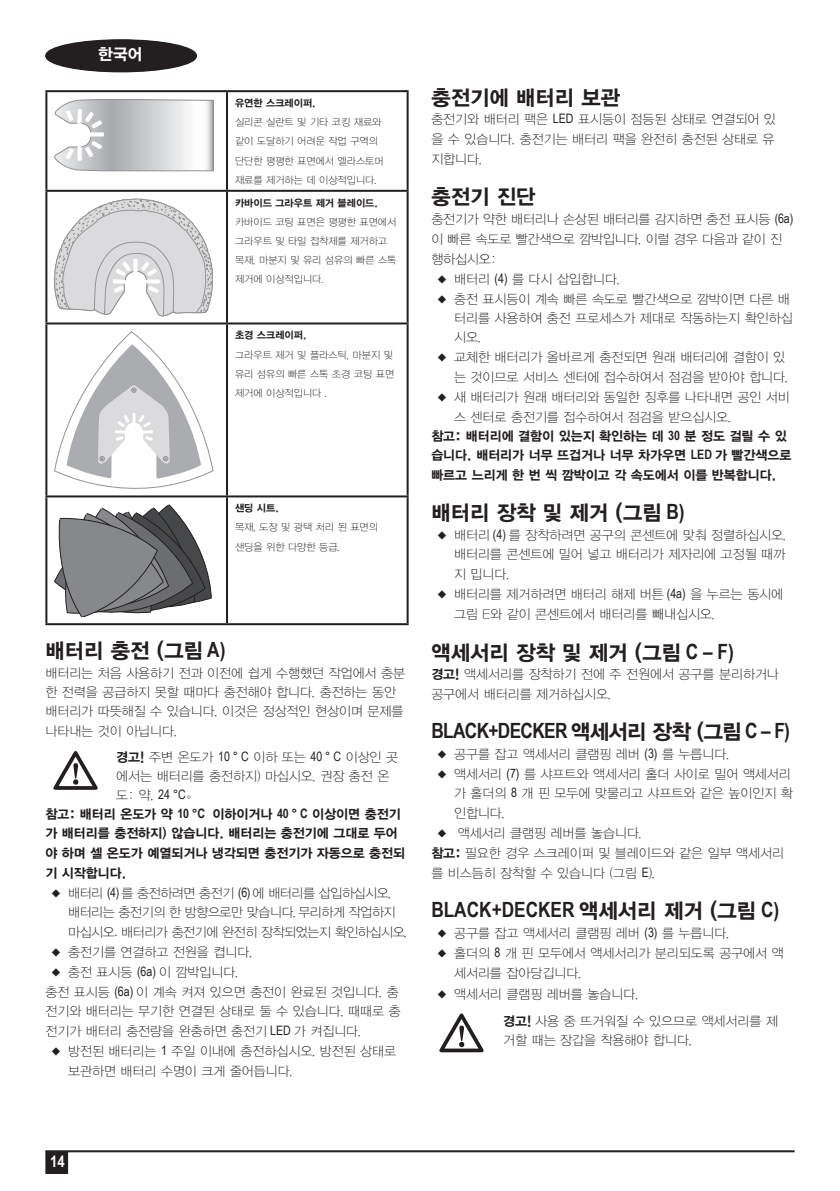
<style>
.page{position:relative;width:840px;height:1191px;background:#fff}
.page>*{position:absolute;margin:0;border:0;box-sizing:border-box;transform-origin:0 0}
.t1{font:21px "YDIYGO350";color:#231f20}
.t2{font:700 21px "Arial Narrow";letter-spacing:-.015em;color:#231f20}
.t3{font:16px "YDIYGO350";color:#fff}
.t4{font:700 16px "Arial Narrow";color:#fff}
.bullet1{font:13px/20px "YDIYGO310";color:#231f20}
.body{font:13px/19.6px "YDIYGO310";color:#231f20}
.body-2{font:13px/19.4px "YDIYGO350";color:#231f20}
.bullet1-2{font:13px/20px "YDIYGO310";letter-spacing:-.03em;color:#231f20}
.t5{font:10px/19.2px "YDIYGO310";color:#231f20}
.t6{font:10px "YDIYGO350";color:#231f20}
.s1{font-family:"Arial Narrow";font-weight:700}
.s2{font-family:"YDIYGO350"}
.s3{font-family:"Arial Narrow"}
.s4{font-family:"Adobe Song Std";font-weight:300}
.s5{font-family:"YDIYGO350";font-weight:400}
</style>
<div class="page">
<hr style="left:45px;top:1150px;width:749px;height:2px;background:#231f20">
<div style="left:46px;top:1152px;width:21px;height:21px;background:#231f20"></div>
<div style="left:45px;top:1151px;width:23px;height:23px;border:2px solid #231f20"></div>
<div style="left:45px;top:39px;width:152px;height:33px;border:2px solid #231f20;border-radius:50%"></div>
<div style="left:46px;top:40px;width:150px;height:31px;background:#231f20;border-radius:50%"></div>
<div style="left:46px;top:40px;width:150px;height:32px;border:1px solid #231f20;border-radius:50%"></div>
<hr style="left:45px;top:90px;width:182px;height:2px;background:#231f20">
<hr style="left:45px;top:92px;width:2px;height:98px;background:#231f20">
<hr style="left:227px;top:90px;width:181px;height:2px;background:#231f20">
<hr style="left:226px;top:92px;width:2px;height:98px;background:#231f20">
<hr style="left:406px;top:92px;width:2px;height:98px;background:#231f20">
<hr style="left:45px;top:190px;width:182px;height:2px;background:#231f20">
<hr style="left:45px;top:192px;width:2px;height:130px;background:#231f20">
<hr style="left:227px;top:190px;width:181px;height:2px;background:#231f20">
<hr style="left:226px;top:192px;width:2px;height:130px;background:#231f20">
<hr style="left:406px;top:192px;width:2px;height:130px;background:#231f20">
<hr style="left:45px;top:322px;width:182px;height:2px;background:#231f20">
<hr style="left:45px;top:324px;width:2px;height:171px;background:#231f20">
<hr style="left:227px;top:322px;width:181px;height:2px;background:#231f20">
<hr style="left:226px;top:324px;width:2px;height:171px;background:#231f20">
<hr style="left:406px;top:324px;width:2px;height:171px;background:#231f20">
<hr style="left:45px;top:495px;width:182px;height:2px;background:#231f20">
<hr style="left:45px;top:497px;width:2px;height:126px;background:#231f20">
<hr style="left:227px;top:495px;width:181px;height:2px;background:#231f20">
<hr style="left:226px;top:497px;width:2px;height:126px;background:#231f20">
<hr style="left:406px;top:497px;width:2px;height:126px;background:#231f20">
<hr style="left:45px;top:623px;width:182px;height:2px;background:#231f20">
<hr style="left:227px;top:623px;width:181px;height:2px;background:#231f20">
<svg style="left:54px;top:99px;width:159px;height:72px"></svg>
<div style="left:77px;top:109px;width:5px;height:15px;background:#fff;border-radius:2px"></div>
<div style="left:77px;top:145px;width:5px;height:16px;background:#fff"></div>
<svg style="left:88px;top:132px;width:16px;height:4px"></svg>
<svg style="left:54px;top:199px;width:158px;height:117px"></svg>
<div style="left:113px;top:279px;width:13px;height:5px;background:#fff"></div>
<svg style="left:146px;top:279px;width:14px;height:4px"></svg>
<svg style="left:133px;top:259px;width:4px;height:14px"></svg>
<svg style="left:54px;top:332px;width:159px;height:156px"></svg>
<svg style="left:54px;top:504px;width:157px;height:112px"></svg>
<svg style="left:53px;top:751px;width:45px;height:39px"></svg>
<svg style="left:439px;top:1013px;width:44px;height:39px"></svg>
<p class="t3" style="left:98px;top:46px;width:46px">한국어</p>
<p class="t6" style="left:235px;top:98px;width:82px">유연한 스크레이퍼.</p>
<p class="t5" style="left:235px;top:113px;width:150px">실리콘 실란트 및 기타 코킹 재료와 같이 도달하기 어려운 작업 구역의 단단한 평평한 표면에서 엘라스토머 재료를 제거하는 데 이상적입니다.</p>
<p class="t6" style="left:235px;top:197px;width:144px">카바이드 그라우트 제거 블레이드.</p>
<p class="t5" style="left:235px;top:212px;width:163px">카바이드 코팅 표면은 평평한 표면에서 그라우트 및 타일 접착제를 제거하고 목재, 마분지 및 유리 섬유의 빠른 스톡 제거에 이상적입니다.</p>
<p class="t6" style="left:235px;top:330px;width:73px">초경 스크레이퍼.</p>
<p class="t5" style="left:235px;top:345px;width:160px">그라우트 제거 및 플라스틱, 마분지 및 유리 섬유의 빠른 스톡 초경 코팅 표면 제거에 이상적입니다 .</p>
<p class="t6" style="left:235px;top:503px;width:45px">샌딩 시트.</p>
<p class="t5" style="left:235px;top:518px;width:144px">목재, 도장 및 광택 처리 된 표면의 샌딩을 위한 다양한 등급.</p>
<p class="t1" style="left:45px;top:640px;width:181px">배터리 충전 (그림 <span class="s1">A)</span></p>
<p class="body" style="left:45px;top:663px;width:361px">배터리는 처음 사용하기 전과 이전에 쉽게 수행했던 작업에서 충분 한 전력을 공급하지 못할 때마다 충전해야 합니다. 충전하는 동안 배터리가 따뜻해질 수 있습니다. 이것은 정상적인 현상이며 문제를 나타내는 것이 아닙니다.</p>
<p class="body" style="left:116px;top:747px;width:283px"><span class="s2">경고!</span> 주변 온도가 <span class="s3">10 ° C</span> 이하 또는 <span class="s3">40 ° C</span> 이상인 곳 에서는 배터리를 충전하지) 마십시오. 권장 충전 온 도: 약. <span class="s3">24 °C</span><span class="s4">。</span></p>
<p class="body-2" style="left:45px;top:805px;width:361px">참고: 배터리 온도가 약 <span class="s1">10 °C</span> 이하이거나 <span class="s1">40 ° C</span> 이상이면 충전기 가 배터리를 충전하지) 않습니다. 배터리는 충전기에 그대로 두어 야 하며 셀 온도가 예열되거나 냉각되면 충전기가 자동으로 충전되 기 시작합니다.</p>
<p class="bullet1-2" style="left:51px;top:883px;width:341px">◆ 배터리 <span class="s3">(4)</span> 를 충전하려면 충전기 <span class="s3">(6)</span> 에 배터리를 삽입하십시오.</p>
<p class="bullet1-2" style="left:68px;top:902px;width:340px">배터리는 충전기의 한 방향으로만 맞습니다. 무리하게 작업하지 마십시오<span class="s3">.</span> 배터리가 충전기에 완전히 장착되었는지 확인하십시오.</p>
<p class="bullet1" style="left:51px;top:942px;width:203px">◆ 충전기를 연결하고 전원을 켭니다.</p>
<p class="bullet1" style="left:51px;top:962px;width:189px">◆ 충전 표시등 <span class="s3">(6a)</span> 이 깜박입니다.</p>
<p class="body" style="left:45px;top:982px;width:356px">충전 표시등 <span class="s3">(6a)</span> 이 계속 켜져 있으면 충전이 완료된 것입니다. 충 전기와 배터리는 무기한 연결된 상태로 둘 수 있습니다. 때때로 충 전기가 배터리 충전량을 완충하면 충전기 <span class="s3">LED</span> 가 켜집니다.</p>
<p class="bullet1" style="left:68px;top:1041px;width:329px;text-indent:-17px">◆ 방전된 배터리는 <span class="s3">1</span> 주일 이내에 충전하십시오. 방전된 상태로 보관하면 배터리 수명이 크게 줄어듭니다.</p>
<p class="t1" style="left:431px;top:87px;width:190px">충전기에 배터리 보관</p>
<p class="body" style="left:431px;top:110px;width:346px;text-align:justify">충전기와 배터리 팩은 <span class="s3">LED</span> 표시등이 점등된 상태로 연결되어 있 을 수 있습니다. 충전기는 배터리 팩을 완전히 충전된 상태로 유 지합니다.</p>
<p class="t1" style="left:431px;top:186px;width:105px">충전기 진단</p>
<p class="body" style="left:431px;top:209px;width:363px">충전기가 약한 배터리나 손상된 배터리를 감지하면 충전 표시등 <span class="s3">(6a) </span>이 빠른 속도로 빨간색으로 깜박입니다. 이럴 경우 다음과 같이 진 행하십시오:</p>
<p class="bullet1" style="left:437px;top:269px;width:184px">◆ 배터리 <span class="s3">(4)</span> 를 다시 삽입합니다.</p>
<p class="bullet1" style="left:454px;top:290px;width:340px;line-height:19.2px;text-indent:-17px">◆ 충전 표시등이 계속 빠른 속도로 빨간색으로 깜박이면 다른 배 터리를 사용하여 충전 프로세스가 제대로 작동하는지 확인하십 시오.</p>
<p class="bullet1" style="left:437px;top:348px;width:352px;line-height:19.2px;text-align:right">◆ 교체한 배터리가 올바르게 충전되면 원래 배터리에 결함이 있 는 것이므로 서비스 센터에 접수하여서 점검을 받아야 합니다.</p>
<p class="bullet1" style="left:454px;top:387px;width:337px;text-indent:-17px">◆ 새 배터리가 원래 배터리와 동일한 징후를 나타내면 공인 서비 스 센터로 충전기를 접수하여서 점검을 받으십시오.</p>
<p class="body-2" style="left:431px;top:426px;width:361px">참고: 배터리에 결함이 있는지 확인하는 데 <span class="s1">30</span> 분 정도 걸릴 수 있 습니다. 배터리가 너무 뜨겁거나 너무 차가우면 <span class="s1">LED</span> 가 빨간색으로 빠르고 느리게 한 번 씩 깜박이고 각 속도에서 이를 반복합니다.</p>
<p class="t1" style="left:431px;top:502px;width:255px">배터리 장착 및 제거 (그림 <span class="s1">B)</span></p>
<p class="bullet1" style="left:454px;top:525px;width:333px;text-align:justify;text-indent:-17px">◆ 배터리 <span class="s3">(4)</span> 를 장착하려면 공구의 콘센트에 맞춰 정렬하십시오. 배터리를 콘센트에 밀어 넣고 배터리가 제자리에 고정될 때까 지 밉니다.</p>
<p class="bullet1" style="left:454px;top:584px;width:330px;text-indent:-17px">◆ 배터리를 제거하려면 배터리 해제 버튼 <span class="s3">(4a)</span> 을 누르는 동시에 그림 E와 같이 콘센트에서 배터리를 빼내십시오.</p>
<p class="t1" style="left:431px;top:641px;width:304px">액세서리 장착 및 제거 (그림 <span class="s1">C – F)</span></p>
<p class="body" style="left:431px;top:664px;width:349px"><span class="s2">경고!</span> 액세서리를 장착하기 전에 주 전원에서 공구를 분리하거나 공구에서 배터리를 제거하십시오.</p>
<p class="t2" style="left:431px;top:714px;width:360px">BLACK+DECKER <span class="s5">액세서리 장착 (그림</span> C – F)</p>
<p class="bullet1" style="left:437px;top:744px;width:294px">◆ 공구를 잡고 액세서리 클램핑 레버 <span class="s3">(3)</span> 를 누릅니다.</p>
<p class="bullet1" style="left:454px;top:764px;width:340px;text-indent:-17px">◆ 액세서리 <span class="s3">(7)</span> 를 샤프트와 액세서리 홀더 사이로 밀어 액세서리 가 홀더의 <span class="s3">8</span> 개 핀 모두에 맞물리고 샤프트와 같은 높이인지 확 인합니다.</p>
<p class="bullet1" style="left:437px;top:823px;width:206px">◆ 액세서리 클램핑 레버를 놓습니다.</p>
<p class="bullet1" style="left:431px;top:843px;width:354px"><span class="s2">참고:</span> 필요한 경우 스크레이퍼 및 블레이드와 같은 일부 액세서리 를 비스듬히 장착할 수 있습니다 (그림 <span class="s3">E</span>).</p>
<p class="t2" style="left:431px;top:894px;width:349px">BLACK+DECKER <span class="s5">액세서리 제거 (그림</span> C)</p>
<p class="bullet1" style="left:437px;top:923px;width:294px">◆ 공구를 잡고 액세서리 클램핑 레버 <span class="s3">(3)</span> 를 누릅니다.</p>
<p class="bullet1" style="left:454px;top:943px;width:331px;text-indent:-17px">◆ 홀더의 <span class="s3">8</span> 개 핀 모두에서 액세서리가 분리되도록 공구에서 액 세서리를 잡아당깁니다.</p>
<p class="bullet1" style="left:437px;top:983px;width:203px">◆ 액세서리 클램핑 레버를 놓습니다.</p>
<p class="body" style="left:503px;top:1011px;width:276px"><span class="s2">경고!</span> 사용 중 뜨거워질 수 있으므로 액세서리를 제 거할 때는 장갑을 착용해야 합니다.</p>
<p class="t4" style="left:50px;top:1149px;width:16px">14</p>
</div>
